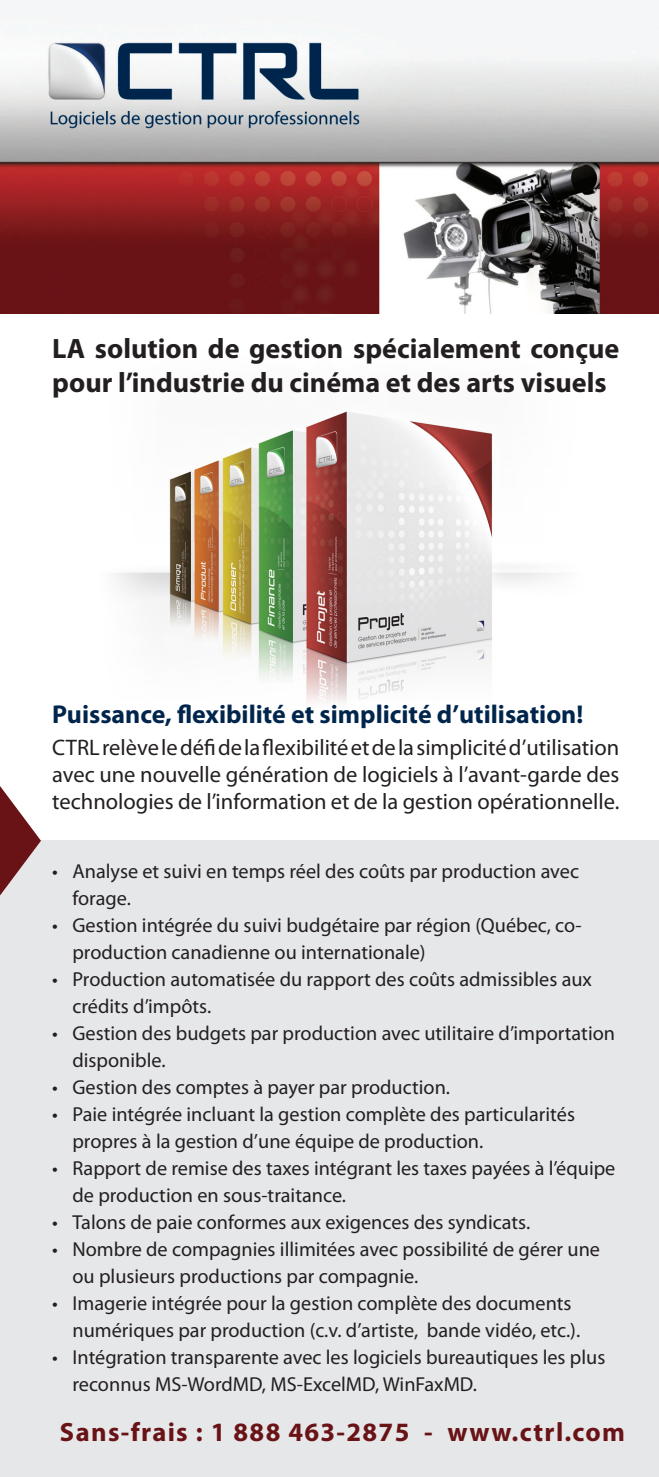
<style>
.page{position:relative;width:659px;height:1477px;background:#fff}
.page>*{position:absolute;margin:0;border:0;box-sizing:border-box;transform-origin:0 0}
.Titre{font:700 28.12px/33.8px "Myriad Pro";color:#231f20}
.t1{font:700 26.55px "Myriad Pro";letter-spacing:.05em;color:#691316}
.Titre-2{font:700 25.88px "Myriad Pro";color:#00254c}
.t2{font:22.5px/27px "Myriad Pro";color:#231f20;text-align:justify}
.Bullets_1{font:20.25px/27px "Myriad Pro";color:#231f20}
</style>
<div class="page">
<img style="left:115px;top:411px;width:443px;height:291px">
<img style="left:0;top:0;width:659px;height:313px">
<div style="left:0;top:840px;width:659px;height:637px;background:#e6e7e9"></div>
<svg style="left:0;top:786px;width:41px;height:110px"></svg>
<p class="Titre" style="left:52px;top:331px;width:568px">LA solution de gestion spécialement conçue pour l’industrie du cinéma et des arts visuels</p>
<p class="Titre-2" style="left:52px;top:697px;width:533px">Puissance, flexibilité et simplicité d’utilisation!</p>
<p class="t2" style="left:52px;top:733px;width:569px">CTRLrelèveledéfidelaflexibilitéetdelasimplicitéd’utilisation avec une nouvelle génération de logiciels à l’avant-garde des technologies de l’information et de la gestion opérationnelle.</p>
<p class="Bullets_1" style="left:72px;top:858px;width:508px;text-indent:-20px">• Analyse et suivi en temps réel des coûts par production avec forage.</p>
<p class="Bullets_1" style="left:72px;top:912px;width:511px;text-indent:-20px">• Gestion intégrée du suivi budgétaire par région (Québec, co&shy;production canadienne ou internationale)</p>
<p class="Bullets_1" style="left:72px;top:966px;width:521px;text-indent:-20px">• Production automatisée du rapport des coûts admissibles aux crédits d’impôts.</p>
<p class="Bullets_1" style="left:72px;top:1020px;width:544px;text-indent:-20px">• Gestion des budgets par production avec utilitaire d’importation disponible.</p>
<p class="Bullets_1" style="left:52px;top:1074px;width:399px">• Gestion des comptes à payer par production.</p>
<p class="Bullets_1" style="left:72px;top:1101px;width:504px;text-indent:-20px">• Paie intégrée incluant la gestion complète des particularités propres à la gestion d’une équipe de production.</p>
<p class="Bullets_1" style="left:72px;top:1155px;width:544px;text-indent:-20px">• Rapport de remise des taxes intégrant les taxes payées à l’équipe de production en sous-traitance.</p>
<p class="Bullets_1" style="left:52px;top:1209px;width:479px">• Talons de paie conformes aux exigences des syndicats.</p>
<p class="Bullets_1" style="left:72px;top:1236px;width:529px;text-indent:-20px">• Nombre de compagnies illimitées avec possibilité de gérer une ou plusieurs productions par compagnie.</p>
<p class="Bullets_1" style="left:72px;top:1290px;width:509px;text-indent:-20px">• Imagerie intégrée pour la gestion complète des documents numériques par production (c.v. d’artiste, bande vidéo, etc.).</p>
<p class="Bullets_1" style="left:72px;top:1344px;width:534px;text-indent:-20px">• Intégration transparente avec les logiciels bureautiques les plus reconnus MS-WordMD, MS-ExcelMD, WinFaxMD.</p>
<p class="t1" style="left:60px;top:1415px;width:566px">Sans-frais : 1 888 463-2875 - www.ctrl.com</p>
</div>
